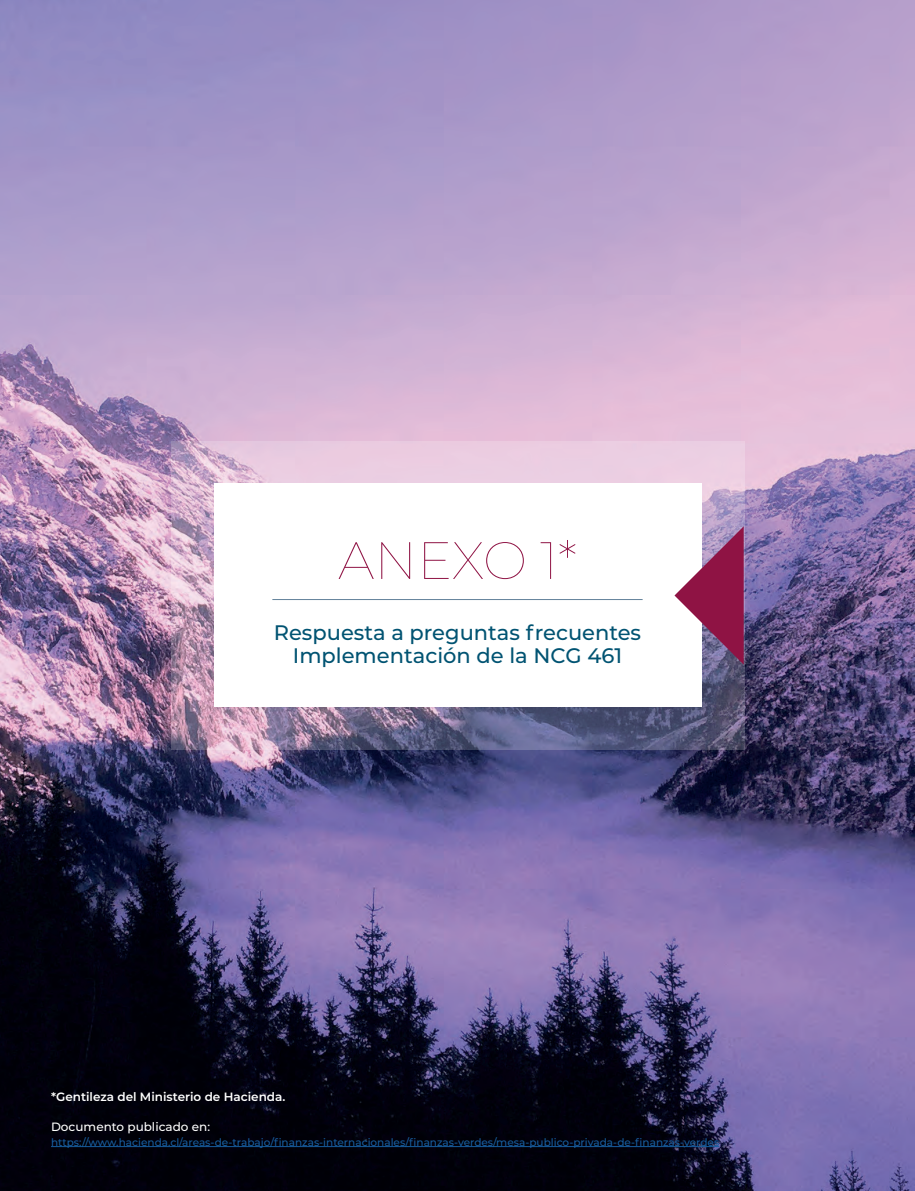
<style>
.page{position:relative;width:915px;height:1191px;background:#fff}
.page>*{position:absolute;margin:0;border:0;box-sizing:border-box;transform-origin:0 0}
.t1{font:100 52.5px "Montserrat";letter-spacing:-.005em;color:#8f1344}
.t2{font:500 21px/23.1px "Montserrat";color:#015372;text-align:center}
.t3{font:600 12px "Montserrat";color:#fff}
.t4{font:500 12px "Montserrat";color:#fff}
.t5{font:500 10.5px "Montserrat";color:#175d9e}
</style>
<div class="page">
<img style="left:0;top:0;width:914px;height:1191px">
<svg style="left:171px;top:441px;width:572px;height:308px;background:#af9bb6"></svg>
<div style="left:213px;top:484px;width:488px;height:223px;background:#fff"></div>
<svg style="left:674px;top:526px;width:69px;height:138px"></svg>
<hr style="left:272px;top:599px;width:370px;height:1px;background:#62819a">
<hr style="left:51px;top:1146px;width:668px;height:1px;background:#175d9e">
<h1 class="t1" style="left:338px;top:525px;width:240px">ANEXO 1*</h1>
<h2 class="t2" style="left:274px;top:620px;width:368px">Respuesta a preguntas frecuentes<br>Implementación de la NCG 461</h2>
<p class="t3" style="left:51px;top:1087px;width:236px">*Gentileza del Ministerio de Hacienda.</p>
<p class="t4" style="left:51px;top:1117px;width:160px">Documento publicado en:</p>
<p class="t5" style="left:51px;top:1134px;width:669px">https://www.hacienda.cl/areas-de-trabajo/finanzas-internacionales/finanzas-verdes/mesa-publico-privada-de-finanzas-verdes</p>
</div>
